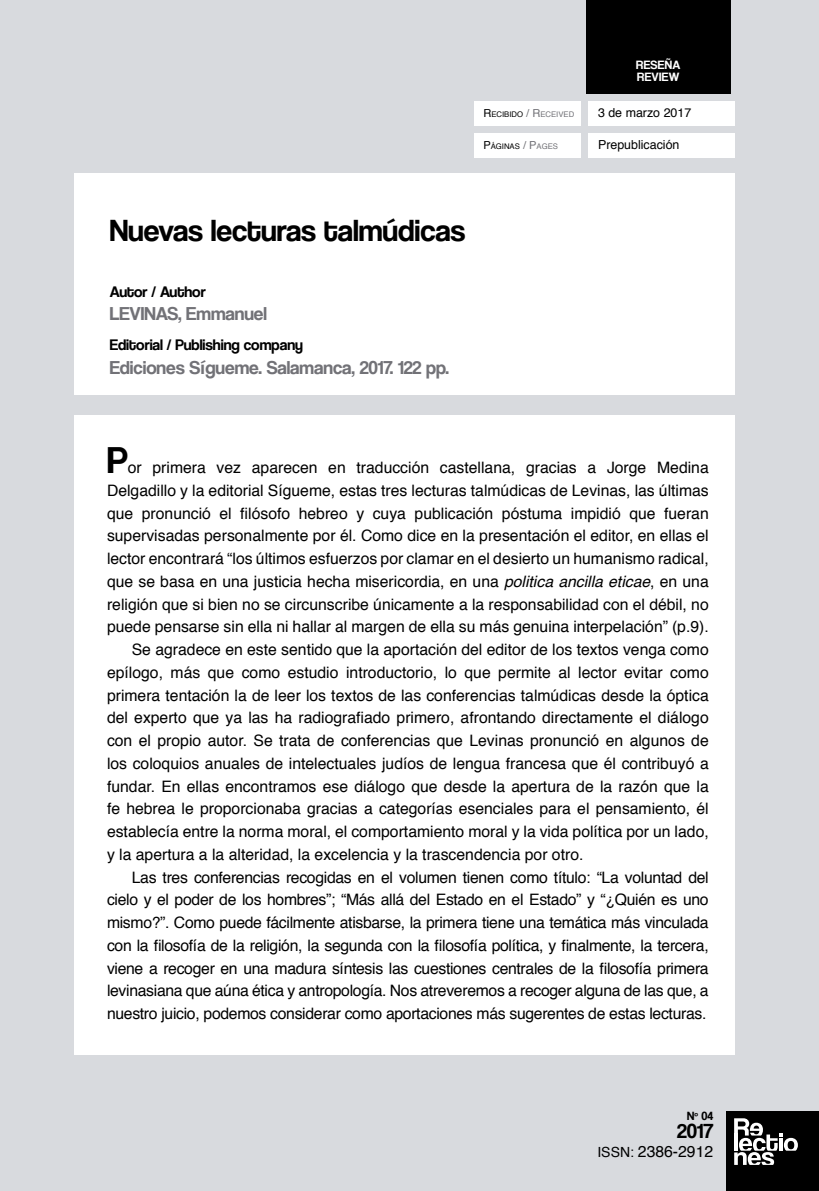
<style>
.page{position:relative;width:819px;height:1191px;background:#d8dade}
.page>*{position:absolute;margin:0;border:0;box-sizing:border-box;transform-origin:0 0}
.t1{font:38.5px "Coolvetica Rg";color:#000}
.t2{font:31.5px "Coolvetica Rg";color:#000}
.t3{font:21px "Coolvetica Rg";color:#000}
.t4{font:19.25px "Coolvetica Rg";color:#727277}
.t5{font:15.75px "Helvetica";color:#000}
.t6{font:15.75px "Helvetica";letter-spacing:-.02em;color:#000}
.t7{font:15.75px "Coolvetica Rg";color:#000}
.t8{font:12.42px "Helvetica";color:#000}
.t9{font:12.42px "Coolvetica Rg";letter-spacing:.03em;color:#fff}
.t10{font:12.42px "Coolvetica Rg";letter-spacing:.03em;color:#fff}
.t11{font:12.25px "Coolvetica Rg";color:#000}
.t12{font:7.7px "Helvetica";color:#000}
.s1{font-size:11.03px}
.s2{font-size:11.03px;color:#727277}
.s3{color:#727277}
.s4{font-style:italic}
.s5{font-size:14px}
</style>
<div class="page">
<div style="left:726px;top:1111px;width:93px;height:80px;background:#000"></div>
<svg style="left:734px;top:1118px;width:63px;height:46px"></svg>
<div style="left:74px;top:173px;width:660px;height:222px;background:#fff"></div>
<div style="left:74px;top:415px;width:660px;height:639px;background:#fff"></div>
<div style="left:588px;top:102px;width:146px;height:24px;background:#fff"></div>
<div style="left:588px;top:133px;width:146px;height:25px;background:#fff"></div>
<div style="left:474px;top:102px;width:107px;height:24px;background:#fff"></div>
<div style="left:474px;top:133px;width:107px;height:25px;background:#fff"></div>
<div style="left:586px;top:0;width:145px;height:94px;background:#000"></div>
<p class="t12" style="left:483px;top:109px;width:92px"><span class="s1">R</span>ECIBIDO <span class="s2">/ R</span><span class="s3">ECEIVED</span></p>
<p class="t12" style="left:483px;top:140px;width:76px"><span class="s1">P</span>ÁGINAS <span class="s2">/ P</span><span class="s3">AGES</span></p>
<p class="t9" style="left:636px;top:57px;width:46px">RESEÑA</p>
<p class="t10" style="left:637px;top:69px;width:44px">REVIEW</p>
<p class="t8" style="left:598px;top:103px;width:95px">3 de marzo 2017</p>
<p class="t8" style="left:598px;top:135px;width:83px">Prepublicación</p>
<h2 class="t2" style="left:110px;top:212px;width:357px">Nuevas lecturas talmúdicas</h2>
<p class="t7" style="left:110px;top:282px;width:97px">Autor / Author</p>
<p class="t4" style="left:110px;top:302px;width:159px">LEVINAS, Emmanuel</p>
<p class="t7" style="left:110px;top:336px;width:195px">Editorial / Publishing company</p>
<p class="t4" style="left:110px;top:356px;width:341px">Ediciones Sígueme. Salamanca, 2017. 122 pp.</p>
<h1 class="t1" style="left:107px;top:438px;width:22px">P</h1>
<p class="t5" style="left:128px;top:455px;width:582px">or primera vez aparecen en traducción castellana, gracias a Jorge Medina</p>
<p class="t5" style="left:107px;top:478px;width:603px">Delgadillo y la editorial Sígueme, estas tres lecturas talmúdicas de Levinas, las últimas</p>
<p class="t5" style="left:107px;top:501px;width:603px">que pronunció el filósofo hebreo y cuya publicación póstuma impidió que fueran</p>
<p class="t5" style="left:107px;top:524px;width:603px">supervisadas personalmente por él. Como dice en la presentación el editor, en ellas el</p>
<p class="t5" style="left:107px;top:546px;width:603px">lector encontrará “los últimos esfuerzos por clamar en el desierto un humanismo radical,</p>
<p class="t5" style="left:107px;top:569px;width:603px">que se basa en una justicia hecha misericordia, en una <span class="s4">politica ancilla eticae</span>, en una</p>
<p class="t5" style="left:107px;top:592px;width:603px">religión que si bien no se circunscribe únicamente a la responsabilidad con el débil, no</p>
<p class="t5" style="left:107px;top:615px;width:603px">puede pensarse sin ella ni hallar al margen de ella su más genuina interpelación” (p.9).</p>
<p class="t5" style="left:132px;top:637px;width:578px">Se agradece en este sentido que la aportación del editor de los textos venga como</p>
<p class="t5" style="left:107px;top:660px;width:603px">epílogo, más que como estudio introductorio, lo que permite al lector evitar como</p>
<p class="t5" style="left:107px;top:683px;width:603px">primera tentación la de leer los textos de las conferencias talmúdicas desde la óptica</p>
<p class="t5" style="left:107px;top:705px;width:603px">del experto que ya las ha radiografiado primero, afrontando directamente el diálogo</p>
<p class="t5" style="left:107px;top:728px;width:603px">con el propio autor. Se trata de conferencias que Levinas pronunció en algunos de</p>
<p class="t5" style="left:107px;top:751px;width:603px">los coloquios anuales de intelectuales judíos de lengua francesa que él contribuyó a</p>
<p class="t5" style="left:107px;top:774px;width:603px">fundar. En ellas encontramos ese diálogo que desde la apertura de la razón que la</p>
<p class="t5" style="left:107px;top:796px;width:603px">fe hebrea le proporcionaba gracias a categorías esenciales para el pensamiento, él</p>
<p class="t5" style="left:107px;top:819px;width:603px">establecía entre la norma moral, el comportamiento moral y la vida política por un lado,</p>
<p class="t5" style="left:107px;top:842px;width:478px">y la apertura a la alteridad, la excelencia y la trascendencia por otro.</p>
<p class="t6" style="left:132px;top:865px;width:578px">Las tres conferencias recogidas en el volumen tienen como título: “La voluntad del</p>
<p class="t6" style="left:107px;top:887px;width:603px">cielo y el poder de los hombres”; “Más allá del Estado en el Estado” y “¿Quién es uno</p>
<p class="t6" style="left:107px;top:910px;width:603px">mismo?”. Como puede fácilmente atisbarse, la primera tiene una temática más vinculada</p>
<p class="t6" style="left:107px;top:933px;width:603px">con la filosofía de la religión, la segunda con la filosofía política, y finalmente, la tercera,</p>
<p class="t6" style="left:107px;top:956px;width:603px">viene a recoger en una madura síntesis las cuestiones centrales de la filosofía primera</p>
<p class="t6" style="left:107px;top:978px;width:603px">levinasiana que aúna ética y antropología. Nos atreveremos a recoger alguna de las que, a</p>
<p class="t6" style="left:107px;top:1001px;width:601px">nuestro juicio, podemos considerar como aportaciones más sugerentes de estas lecturas.</p>
<p class="t11" style="left:687px;top:1108px;width:28px">Nº 04</p>
<h3 class="t3" style="left:677px;top:1118px;width:37px">2017</h3>
<p class="t5" style="left:597px;top:1139px;width:117px"><span class="s5">ISSN:</span> 2386-2912</p>
</div>
